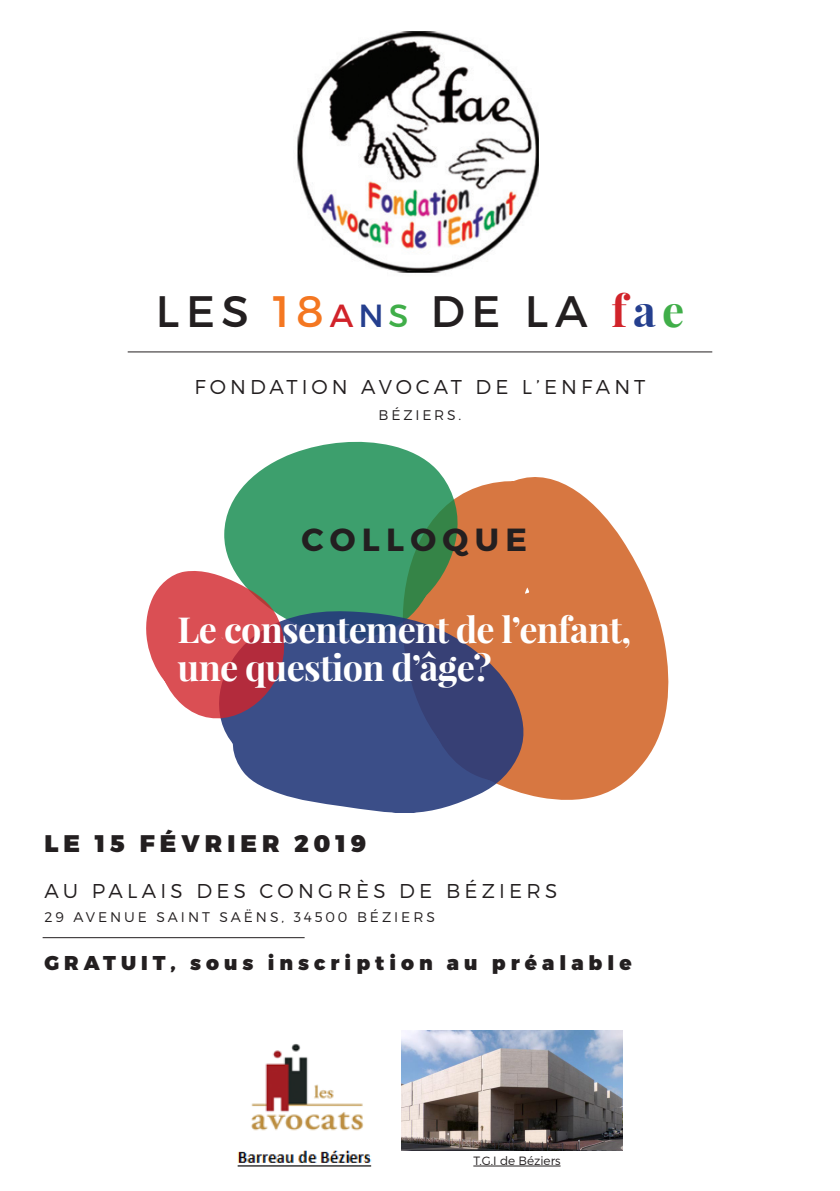
<style>
.page{position:relative;width:840px;height:1191px;background:#fff}
.page>*{position:absolute;margin:0;border:0;box-sizing:border-box;transform-origin:0 0}
.t1{font:44px "Montserrat";letter-spacing:.15em;color:#231f20}
.t2{font:700 36px "Playfair Display";letter-spacing:-.02em;color:#fff}
.t3{font:700 32px "Montserrat";letter-spacing:.2em;color:#231f20}
.t4{font:900 24px "Montserrat";letter-spacing:.21em;color:#231f20}
.t5{font:300 20px "Montserrat";letter-spacing:.2em;color:#231f20}
.t6{font:900 20px "Montserrat";letter-spacing:.25em;color:#231f20}
.t7{font:300 14px "Montserrat";letter-spacing:.21em;color:#231f20}
.t8{font:300 12px "Montserrat";color:#231f20}
.s1{color:#f47721}
.s2{font-size:32px;color:#d1232a}
.s3{font-size:32px;color:#253f8e}
.s4{font-size:32px;color:#40ae49}
.s5{font-family:"Playfair Display";font-weight:700;color:#d1232a}
.s6{font-family:"Playfair Display";font-weight:700;color:#253f8e}
.s7{font-family:"Playfair Display";font-weight:700;color:#40ae49}
</style>
<div class="page">
<img style="left:297px;top:31px;width:242px;height:242px">
<hr style="left:128px;top:351px;width:583px;height:1px;background:#231f20">
<svg style="left:457px;top:477px;width:211px;height:323px;fill:#d77741"></svg>
<svg style="left:224px;top:442px;width:233px;height:169px;background:#57a679"></svg>
<svg style="left:219px;top:611px;width:304px;height:202px;background:#5a5f87"></svg>
<svg style="left:146px;top:571px;width:138px;height:147px;background:#c46167"></svg>
<hr style="left:43px;top:937px;width:261px;height:1px;background:#231f20">
<img style="left:237px;top:1043px;width:135px;height:124px">
<img style="left:401px;top:1030px;width:221px;height:120px">
<hr style="left:473px;top:1165px;width:87px;height:1px;background:#231f20">
<p class="t1" style="left:156px;top:285px;width:529px">LES <span class="s1">18</span><span class="s2">A</span><span class="s3">N</span><span class="s4">S</span> DE LA <span class="s5">f</span><span class="s6">a</span><span class="s7">e</span></p>
<p class="t5" style="left:194px;top:374px;width:452px">FONDATION AVOCAT DE L’ENFANT</p>
<p class="t7" style="left:378px;top:406px;width:84px">BÉZIERS.</p>
<p class="t3" style="left:301px;top:520px;width:227px">COLLOQUE</p>
<p class="t2" style="left:177px;top:607px;width:455px">Le consentement de l’enfant,</p>
<p class="t2" style="left:177px;top:645px;width:315px">une question d’âge?</p>
<p class="t4" style="left:45px;top:828px;width:323px">LE 15 FÉVRIER 2019</p>
<p class="t5" style="left:45px;top:878px;width:514px">AU PALAIS DES CONGRÈS DE BÉZIERS</p>
<p class="t7" style="left:44px;top:908px;width:392px">29 AVENUE SAINT SAËNS, 34500 BÉZIERS</p>
<p class="t6" style="left:44px;top:950px;width:588px">GRATUIT, sous inscription au préalable</p>
<p class="t8" style="left:473px;top:1153px;width:89px">T.G.I de Béziers</p>
</div>
